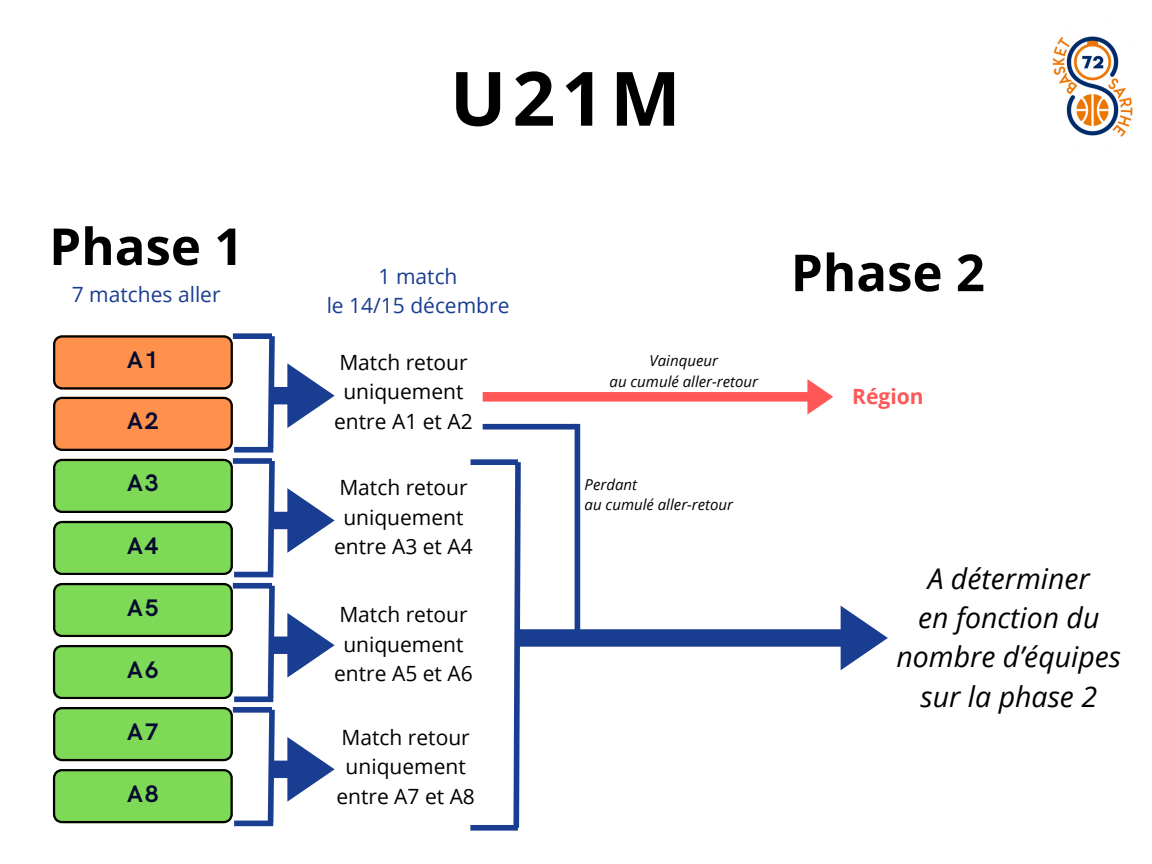
<style>
.page{position:relative;width:1152px;height:864px;background:#fff}
.page>*{position:absolute;margin:0;border:0;box-sizing:border-box;transform-origin:0 0}
.t1{font:700 75px "Open Sans";color:#000}
.t2{font:700 51px "Open Sans";color:#000}
.t3{font:italic 28.5px/39.3px "Open Sans";color:#000;text-align:center}
.t4{font:700 24px "HK Grotesk";letter-spacing:.08em;color:#050a30}
.t5{font:21px/29.2px "Open Sans";color:#000;text-align:center}
.t6{font:21px/29.2px "Open Sans";color:#193d91;text-align:center}
.t7{font:700 21px "Open Sans";color:#ff5757}
.t8{font:italic 15px "Open Sans";color:#000}
</style>
<div class="page">
<img style="left:1052px;top:36px;width:81px;height:101px">
<svg style="left:53px;top:335px;width:180px;height:55px;background:#e58347"></svg>
<svg style="left:53px;top:397px;width:180px;height:54px;background:#e58346"></svg>
<svg style="left:53px;top:459px;width:180px;height:54px;background:#72c34f"></svg>
<svg style="left:53px;top:521px;width:180px;height:54px;background:#72c34f"></svg>
<svg style="left:53px;top:583px;width:180px;height:54px;background:#72c34f"></svg>
<svg style="left:53px;top:645px;width:180px;height:54px;background:#72c34f"></svg>
<svg style="left:483px;top:379px;width:350px;height:36px"></svg>
<div style="left:470px;top:825px;width:48px;height:6px;background:#193d91"></div>
<svg style="left:511px;top:457px;width:377px;height:374px"></svg>
<div style="left:471px;top:459px;width:47px;height:6px;background:#193d91"></div>
<svg style="left:53px;top:707px;width:180px;height:54px;background:#72c34f"></svg>
<svg style="left:53px;top:769px;width:180px;height:54px;background:#72c34f"></svg>
<div style="left:233px;top:333px;width:39px;height:6px;background:#193d91"></div>
<div style="left:234px;top:447px;width:39px;height:6px;background:#193d91"></div>
<div style="left:233px;top:458px;width:39px;height:6px;background:#193d91"></div>
<div style="left:234px;top:572px;width:39px;height:5px;background:#193d91"></div>
<div style="left:233px;top:583px;width:39px;height:6px;background:#193d91"></div>
<div style="left:234px;top:696px;width:39px;height:6px;background:#193d91"></div>
<div style="left:233px;top:707px;width:39px;height:6px;background:#193d91"></div>
<div style="left:234px;top:821px;width:39px;height:5px;background:#193d91"></div>
<svg style="left:265px;top:333px;width:70px;height:494px"></svg>
<div style="left:575px;top:424px;width:5px;height:213px;background:#193d91"></div>
<div style="left:483px;top:424px;width:93px;height:6px;background:#193d91"></div>
<h4 class="t2" style="left:49px;top:211px;width:196px">Phase 1</h4>
<h4 class="t6" style="left:72px;top:279px;width:150px">7 matches aller</h4>
<h2 class="t4" style="left:127px;top:346px;width:33px">A1</h2>
<h6 class="t4" style="left:127px;top:408px;width:33px">A2</h6>
<h6 class="t4" style="left:127px;top:470px;width:33px">A3</h6>
<h2 class="t4" style="left:127px;top:532px;width:33px">A4</h2>
<h4 class="t4" style="left:127px;top:594px;width:33px">A5</h4>
<h4 class="t4" style="left:127px;top:656px;width:33px">A6</h4>
<h4 class="t4" style="left:127px;top:718px;width:33px">A7</h4>
<h4 class="t4" style="left:127px;top:780px;width:33px">A8</h4>
<p class="t1" style="left:450px;top:46px;width:232px">U21M</p>
<p class="t6" style="left:327px;top:261px;width:184px">1 match<br>le 14/15 décembre</p>
<p class="t5" style="left:334px;top:347px;width:140px">Match retour uniquement entre A1 et A2</p>
<h3 class="t5" style="left:334px;top:472px;width:140px">Match retour uniquement entre A3 et A4</h3>
<h6 class="t5" style="left:334px;top:600px;width:140px">Match retour uniquement entre A5 et A6</h6>
<h6 class="t5" style="left:336px;top:722px;width:140px">Match retour uniquement entre A7 et A8</h6>
<h5 class="t8" style="left:650px;top:350px;width:70px">Vainqueur</h5>
<p class="t8" style="left:610px;top:370px;width:150px">au cumulé aller-retour</p>
<p class="t8" style="left:585px;top:474px;width:54px">Perdant</p>
<h6 class="t8" style="left:585px;top:494px;width:150px">au cumulé aller-retour</h6>
<h4 class="t2" style="left:791px;top:237px;width:196px">Phase 2</h4>
<h4 class="t7" style="left:852px;top:381px;width:73px">Région</h4>
<h6 class="t3" style="left:897px;top:558px;width:226px">A déterminer<br>en fonction du nombre d’équipes sur la phase 2</h6>
</div>
